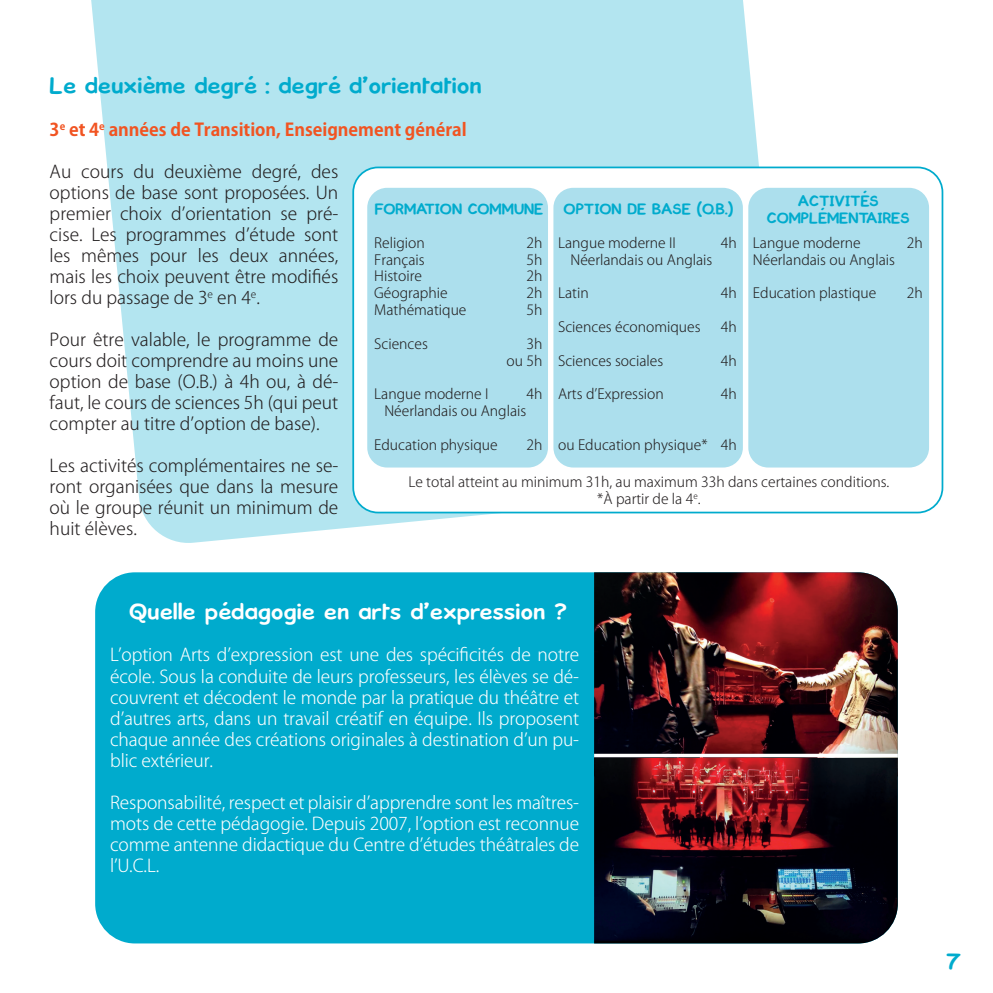
<style>
.page{position:relative;width:993px;height:993px;background:#fff}
.page>*{position:absolute;margin:0;border:0;box-sizing:border-box;transform-origin:0 0}
.t1{font:21px "Kronika";letter-spacing:.02em;color:#00abcd}
.t2{font:21px "Kronika";letter-spacing:.02em;color:#fff}
.t3{font:300 17.5px/21px "Koz Go Pro";color:#231f20;text-align:justify}
.t4{font:300 17.5px/21px "Koz Go Pro";letter-spacing:-.005em;color:#fff;text-align:justify}
.t5{font:700 17.5px "Koz Go Pro";color:#f15422}
.t6{font:300 14px/16.8px "Koz Go Pro";color:#231f20;text-align:right}
.t7{font:14px/16.8px "Kronika";color:#00abcd;text-align:center}
</style>
<div class="page">
<svg style="left:91px;top:0;width:696px;height:543px;background:#bee8f2"></svg>
<div style="left:95px;top:572px;width:802px;height:371px;background:#00abcd;border-radius:40px"></div>
<div style="left:353px;top:167px;width:589px;height:345px;background:#fff;border-radius:25px"></div>
<div style="left:352px;top:166px;width:591px;height:347px;border:2px solid #00abcd;border-radius:25px"></div>
<div style="left:367px;top:188px;width:181px;height:279px;background:#acdfed;border-radius:20px"></div>
<div style="left:553px;top:188px;width:189px;height:279px;background:#acdfed;border-radius:20px"></div>
<div style="left:748px;top:188px;width:180px;height:279px;background:#acdfed;border-radius:20px"></div>
<img style="left:594px;top:572px;width:303px;height:181px">
<img style="left:594px;top:757px;width:303px;height:186px">
<svg style="left:594px;top:753px;width:303px;height:4px"></svg>
<p class="t1" style="left:50px;top:70px;width:433px">Le deuxième degré : degré d’orientation</p>
<p class="t5" style="left:50px;top:118px;width:418px">3<sup>e</sup> et 4<sup>e</sup> années de Transition, Enseignement général</p>
<p class="t3" style="left:50px;top:161px;width:290px">Au cours du deuxième degré, des options de base sont proposées. Un premier choix d’orientation se pré&shy;cise. Les programmes d’étude sont les mêmes pour les deux années, mais les choix peuvent être modifiés lors du passage de 3<sup>e</sup> en 4<sup>e</sup>.</p>
<p class="t3" style="left:50px;top:329px;width:290px">Pour être valable, le programme de cours doit comprendre au moins une option de base (O.B.) à 4h ou, à dé&shy;faut, le cours de sciences 5h (qui peut compter au titre d’option de base).</p>
<p class="t3" style="left:50px;top:455px;width:290px">Les activités complémentaires ne se&shy;ront organisées que dans la mesure où le groupe réunit un minimum de huit élèves.</p>
<p class="t7" style="left:375px;top:200px;width:170px">FORMATION COMMUNE</p>
<p class="t7" style="left:563px;top:200px;width:171px">OPTION DE BASE (O.B.)</p>
<p class="t7" style="left:766px;top:192px;width:144px">ACTIVITÉS<br>COMPLÉMENTAIRES</p>
<p class="t6" style="left:374px;top:234px;width:52px">Religion</p>
<p class="t6" style="left:526px;top:234px;width:17px">2h</p>
<p class="t6" style="left:374px;top:251px;width:52px">Français</p>
<p class="t6" style="left:526px;top:251px;width:17px">5h</p>
<p class="t6" style="left:374px;top:268px;width:49px">Histoire</p>
<p class="t6" style="left:526px;top:268px;width:17px">2h</p>
<p class="t6" style="left:374px;top:285px;width:75px">Géographie</p>
<p class="t6" style="left:526px;top:285px;width:17px">2h</p>
<p class="t6" style="left:374px;top:301px;width:94px">Mathématique</p>
<p class="t6" style="left:526px;top:301px;width:17px">5h</p>
<p class="t6" style="left:374px;top:335px;width:55px">Sciences</p>
<p class="t6" style="left:506px;top:335px;width:37px">3h ou 5h</p>
<p class="t6" style="left:374px;top:385px;width:116px">Langue moderne I</p>
<p class="t6" style="left:526px;top:385px;width:17px">4h</p>
<p class="t6" style="left:384px;top:402px;width:143px">Néerlandais ou Anglais</p>
<p class="t6" style="left:374px;top:436px;width:125px">Education physique</p>
<p class="t6" style="left:526px;top:436px;width:17px">2h</p>
<p class="t6" style="left:558px;top:234px;width:119px">Langue moderne II</p>
<p class="t6" style="left:720px;top:234px;width:17px">4h</p>
<p class="t6" style="left:570px;top:251px;width:143px">Néerlandais ou Anglais</p>
<p class="t6" style="left:558px;top:285px;width:32px">Latin</p>
<p class="t6" style="left:720px;top:285px;width:17px">4h</p>
<p class="t6" style="left:558px;top:318px;width:144px">Sciences économiques</p>
<p class="t6" style="left:720px;top:318px;width:17px">4h</p>
<p class="t6" style="left:558px;top:352px;width:107px">Sciences sociales</p>
<p class="t6" style="left:720px;top:352px;width:17px">4h</p>
<p class="t6" style="left:558px;top:385px;width:107px">Arts d’Expression</p>
<p class="t6" style="left:720px;top:385px;width:17px">4h</p>
<p class="t6" style="left:558px;top:436px;width:180px">ou Education physique* 4h</p>
<p class="t6" style="left:752px;top:234px;width:109px">Langue moderne</p>
<p class="t6" style="left:906px;top:234px;width:17px">2h</p>
<p class="t6" style="left:752px;top:251px;width:143px">Néerlandais ou Anglais</p>
<p class="t6" style="left:752px;top:285px;width:125px">Education plastique</p>
<p class="t6" style="left:906px;top:285px;width:17px">2h</p>
<p class="t6" style="left:408px;top:473px;width:482px;text-align:center">Le total atteint au minimum 31h, au maximum 33h dans certaines conditions. *À partir de la 4<sup>e</sup>.</p>
<p class="t2" style="left:129px;top:596px;width:439px">Quelle pédagogie en arts d’expression ?</p>
<p class="t4" style="left:110px;top:644px;width:470px">L’option Arts d’expression est une des spécificités de notre école. Sous la conduite de leurs professeurs, les élèves se dé&shy;couvrent et décodent le monde par la pratique du théâtre et d’autres arts, dans un travail créatif en équipe. Ils proposent chaque année des créations originales à destination d’un pu&shy;blic extérieur.</p>
<p class="t4" style="left:110px;top:791px;width:470px">Responsabilité, respect et plaisir d’apprendre sont les maîtres&shy;mots de cette pédagogie. Depuis 2007, l’option est reconnue comme antenne didactique du Centre d’études théâtrales de l’U.C.L.</p>
<p class="t1" style="left:945px;top:946px;width:17px">7</p>
</div>
